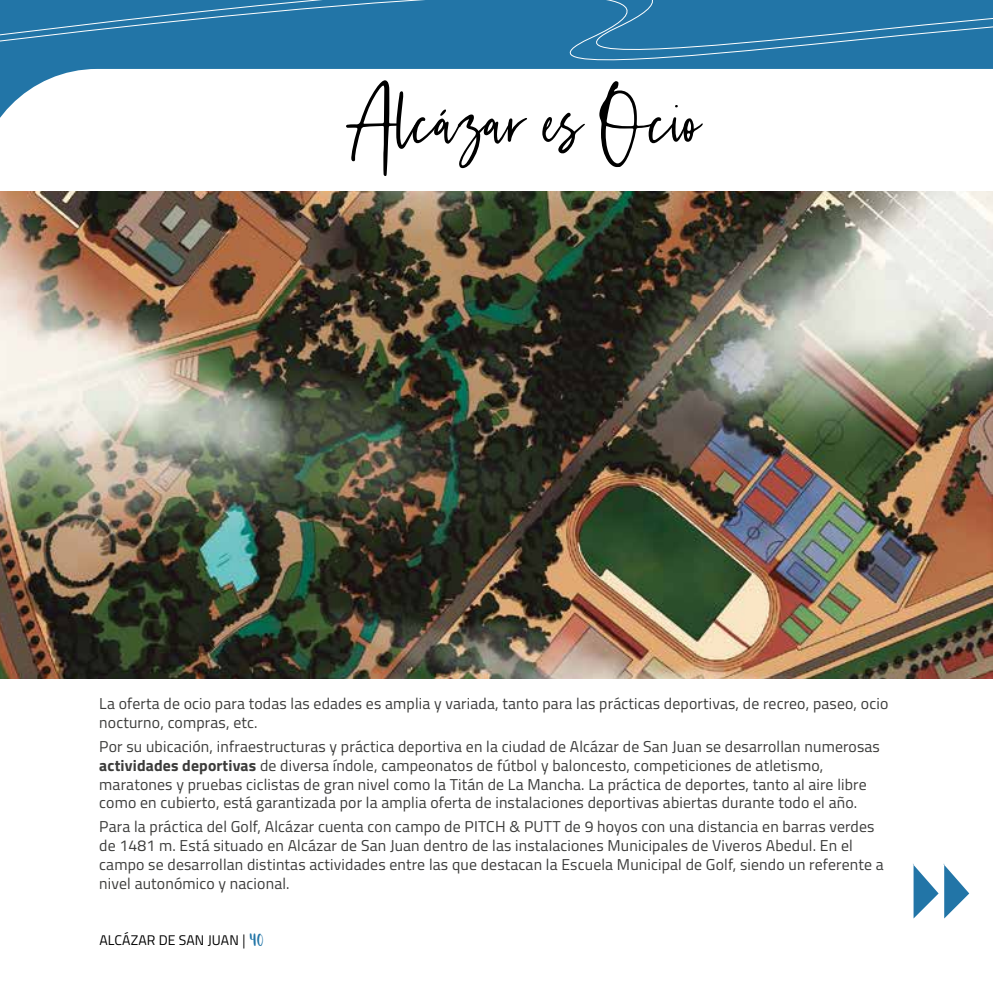
<style>
.page{position:relative;width:993px;height:993px;background:#fff}
.page>*{position:absolute;margin:0;border:0;box-sizing:border-box;transform-origin:0 0}
.t1{font:70px "Handsel";color:#000}
.t2{font:15.75px/18.9px "Titillium";letter-spacing:.01em;color:#3c3c3b}
.t3{font:14px "Titillium";letter-spacing:.01em;color:#000}
.s1{font-weight:700}
.s2{font-family:"Minion Pro"}
.s3{font-family:"Nagitha";font-size:17.5px;color:#2275a7}
</style>
<div class="page">
<img style="left:0;top:192px;width:992px;height:486px">
<svg style="left:0;top:111px;width:992px;height:81px"></svg>
<svg style="left:0;top:0;width:992px;height:111px"></svg>
<svg style="left:913px;top:863px;width:55px;height:55px"></svg>
<h1 class="t1" style="left:352px;top:80px;width:351px">Alcázar es Ocio</h1>
<p class="t2" style="left:99px;top:693px;width:790px">La oferta de ocio para todas las edades es amplia y variada, tanto para las prácticas deportivas, de recreo, paseo, ocio nocturno, compras, etc.</p>
<p class="t2" style="left:99px;top:735px;width:781px">Por su ubicación, infraestructuras y práctica deportiva en la ciudad de Alcázar de San Juan se desarrollan numerosas <span class="s1">actividades deportivas</span> de diversa índole, campeonatos de fútbol y baloncesto, competiciones de atletismo, maratones y pruebas ciclistas de gran nivel como la Titán de La Mancha. La práctica de deportes, tanto al aire libre como en cubierto, está garantizada por la amplia oferta de instalaciones deportivas abiertas durante todo el año.</p>
<p class="t2" style="left:99px;top:816px;width:785px">Para la práctica del Golf, Alcázar cuenta con campo de PITCH &amp; PUTT de 9 hoyos con una distancia en barras verdes de 1481 m. Está situado en Alcázar de San Juan dentro de las instalaciones Municipales de Viveros Abedul. En el campo se desarrollan distintas actividades entre las que destacan la Escuela Municipal de Golf, siendo un referente a nivel autonómico y nacional.</p>
<p class="t3" style="left:99px;top:929px;width:166px">ALCÁZAR DE SAN JUAN <span class="s2">|</span> <span class="s3">40</span></p>
</div>
